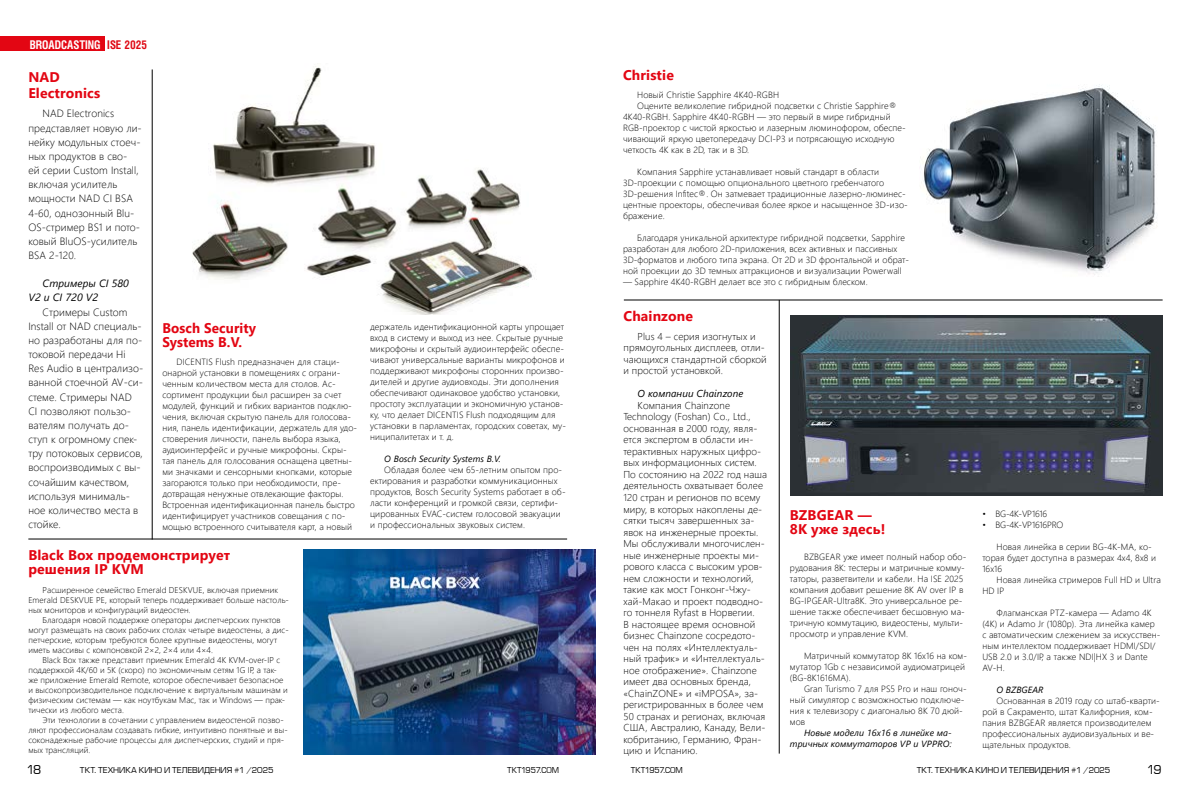
<style>
.page{position:relative;width:1191px;height:794px;background:#fff}
.page>*{position:absolute;margin:0;border:0;box-sizing:border-box;transform-origin:0 0}
.t1{font:700 14px/14px "Segoe UI";letter-spacing:.01em;color:#e30613}
.t2{font:700 14px/14px "Segoe UI";letter-spacing:.01em;color:#e30613;scale:.96 1}
.t3{font:700 12px "Helios Cond C";color:#fff;scale:.95 1}
.t4{font:12px "Europe Normal";color:#000}
.t5{font:300 10.5px/14.2px "Segoe UI";letter-spacing:.01em;color:#000}
.t6{font:italic 10.5px/14.2px "Segoe UI";letter-spacing:.01em;color:#000}
.t7{font:300 10px/11.5px "Segoe UI";letter-spacing:.01em;color:#000}
.t8{font:italic 10px "Segoe UI";letter-spacing:.01em;color:#000}
.t9{font:300 9px/11px "Segoe UI";letter-spacing:.01em;color:#000}
.t10{font:italic 9px/11px "Segoe UI";letter-spacing:.01em;color:#000;text-align:right}
.t11{font:300 9px "Segoe UI";letter-spacing:-.02em;color:#000}
.t12{font:300 8.4px/10px "Segoe UI";letter-spacing:.01em;color:#000}
.t13{font:8px "Europe Normal";letter-spacing:-.005em;color:#000}
.t14{font:8px "Europe Normal";letter-spacing:-.005em;color:#000;scale:.95 1}
.s1{color:#df0914}
</style>
<div class="page">
<img style="left:192px;top:66px;width:343px;height:248px">
<img style="left:303px;top:550px;width:292px;height:205px">
<div style="left:0;top:37px;width:105px;height:14px;background:#e30613"></div>
<img style="left:790px;top:316px;width:372px;height:180px">
<img style="left:920px;top:84px;width:237px;height:191px">
<hr style="left:152px;top:69px;width:1px;height:470px;background:#000">
<hr style="left:778px;top:300px;width:1px;height:453px;background:#000">
<hr style="left:28px;top:538px;width:539px;height:1px;background:#000">
<hr style="left:624px;top:299px;width:538px;height:1px;background:#000">
<h2 class="t3" style="left:30px;top:37px;width:125px">BROADCASTING <span class="s1">ISE 2025</span></h2>
<h1 class="t1" style="left:28px;top:69px;width:73px;line-height:15.2px">NAD<br>Electronics</h1>
<p class="t5" style="left:28px;top:106px;width:115px;text-indent:14px">NAD Electronics представляет новую ли&shy;нейку модульных стоеч&shy;ных продуктов в сво-<br>ей серии Custom Install, включая усилитель мощности NAD CI BSA<br>4-60, однозонный Blu-<br>OS-стример BS1 и пото&shy;ковый BluOS-усилитель<br>BSA 2-120.</p>
<p class="t6" style="left:28px;top:275px;width:102px;text-indent:14px">Стримеры CI 580<br>V2 и CI 720 V2</p>
<p class="t5" style="left:28px;top:304px;width:116px;text-indent:14px">Стримеры Custom<br>Install от NAD специаль&shy;но разработаны для по&shy;токовой передачи Hi<br>Res Audio в централизо&shy;ванной стоечной AV-си&shy;стеме. Стримеры NAD<br>CI позволяют пользо&shy;вателям получать до&shy;ступ к огромному спек&shy;тру потоковых сервисов, воспроизводимых с вы&shy;сочайшим качеством, используя минималь&shy;ное количество места в стойке.</p>
<h1 class="t1" style="left:28px;top:547px;width:203px">Black Box продемонстрирует решения IP KVM</h1>
<p class="t12" style="left:28px;top:584px;width:262px;text-indent:14px">Расширенное семейство Emerald DESKVUE, включая приемник<br>Emerald DESKVUE PE, который теперь поддерживает больше настоль&shy;ных мониторов и конфигураций видеостен.</p>
<p class="t12" style="left:28px;top:614px;width:262px;text-indent:14px">Благодаря новой поддержке операторы диспетчерских пунктов могут размещать на своих рабочих столах четыре видеостены, а дис&shy;петчерские, которым требуются более крупные видеостены, могут иметь массивы с компоновкой 2×2, 2×4 или 4×4.</p>
<p class="t12" style="left:28px;top:654px;width:261px;text-indent:14px">Black Box также представит приемник Emerald 4K KVM-over-IP с поддержкой 4K/60 и 5K (скоро) по экономичным сетям 1G IP, а так&shy;же приложение Emerald Remote, которое обеспечивает безопасное и высокопроизводительное подключение к виртуальным машинам и физическим системам — как ноутбукам Mac, так и Windows — прак&shy;тически из любого места.</p>
<p class="t12" style="left:28px;top:714px;width:261px;text-indent:14px">Эти технологии в сочетании с управлением видеостеной позво&shy;ляют профессионалам создавать гибкие, интуитивно понятные и вы&shy;соконадежные рабочие процессы для диспетчерских, студий и пря&shy;мых трансляций.</p>
<h1 class="t2" style="left:162px;top:320px;width:99px">Bosch Security<br>Systems B.V.</h1>
<p class="t9" style="left:162px;top:356px;width:196px;text-indent:14px">DICENTIS Flush предназначен для стаци&shy;онарной установки в помещениях с ограни&shy;ченным количеством места для столов. Ас&shy;сортимент продукции был расширен за счет модулей, функций и гибких вариантов подклю&shy;чения, включая скрытую панель для голосова&shy;ния, панель идентификации, держатель для удо&shy;стоверения личности, панель выбора языка, аудиоинтерфейс и ручные микрофоны. Скры&shy;тая панель для голосования оснащена цветны&shy;ми значками и сенсорными кнопками, которые загораются только при необходимости, пре&shy;дотвращая ненужные отвлекающие факторы.<br>Встроенная идентификационная панель быстро идентифицирует участников совещания с по&shy;мощью встроенного считывателя карт, а новый</p>
<p class="t9" style="left:370px;top:320px;width:197px">держатель идентификационной карты упрощает вход в систему и выход из нее. Скрытые ручные микрофоны и скрытый аудиоинтерфейс обеспе&shy;чивают универсальные варианты микрофонов и поддерживают микрофоны сторонних произво&shy;дителей и другие аудиовходы. Эти дополнения обеспечивают одинаковое удобство установки, простоту эксплуатации и экономичную установ&shy;ку, что делает DICENTIS Flush подходящим для установки в парламентах, городских советах, му&shy;ниципалитетах и т. д.</p>
<p class="t10" style="left:384px;top:451px;width:118px">О Bosch Security Systems B.V.</p>
<p class="t9" style="left:370px;top:463px;width:197px;text-indent:14px">Обладая более чем 65-летним опытом про&shy;ектирования и разработки коммуникационных продуктов, Bosch Security Systems работает в об&shy;ласти конференций и громкой связи, сертифи&shy;цированных EVAC-систем голосовой эвакуации и профессиональных звуковых систем.</p>
<h1 class="t1" style="left:623px;top:67px;width:52px">Christie</h1>
<p class="t9" style="left:637px;top:88px;width:143px">Новый Christie Sapphire 4K40-RGBH</p>
<p class="t9" style="left:637px;top:99px;width:261px">Оцените великолепие гибридной подсветки с Christie Sapphire®</p>
<p class="t9" style="left:623px;top:110px;width:269px">4K40-RGBH. Sapphire 4K40-RGBH — это первый в мире гибридный</p>
<p class="t9" style="left:623px;top:121px;width:284px">RGB-проектор с чистой яркостью и лазерным люминофором, обеспе-</p>
<p class="t9" style="left:623px;top:132px;width:273px">чивающий яркую цветопередачу DCI-P3 и потрясающую исходную</p>
<p class="t9" style="left:623px;top:143px;width:128px">четкость 4K как в 2D, так и в 3D.</p>
<p class="t9" style="left:623px;top:165px;width:286px;text-indent:14px">Компания Sapphire устанавливает новый стандарт в области 3D-проекции с помощью опционального цветного гребенчатого 3D-решения Infitec®. Он затмевает традиционные лазерно-люминес&shy;центные проекторы, обеспечивая более яркое и насыщенное 3D-изо&shy;бражение.</p>
<p class="t9" style="left:623px;top:231px;width:288px;text-indent:14px">Благодаря уникальной архитектуре гибридной подсветки, Sapphire разработан для любого 2D-приложения, всех активных и пассивных 3D-форматов и любого типа экрана. От 2D и 3D фронтальной и обрат&shy;ной проекции до 3D темных аттракционов и визуализации Powerwall</p>
<p class="t9" style="left:623px;top:275px;width:246px">— Sapphire 4K40-RGBH делает все это с гибридным блеском.</p>
<h1 class="t1" style="left:623px;top:308px;width:71px">Chainzone</h1>
<p class="t7" style="left:623px;top:330px;width:145px;text-indent:14px">Plus 4 – серия изогнутых и прямоугольных дисплеев, отли&shy;чающихся стандартной сборкой и простой установкой.</p>
<p class="t8" style="left:637px;top:384px;width:107px">О компании Chainzone</p>
<p class="t7" style="left:623px;top:399px;width:145px;text-indent:14px">Компания Chainzone<br>Technology (Foshan) Co., Ltd., основанная в 2000 году, явля&shy;ется экспертом в области ин&shy;терактивных наружных цифро&shy;вых информационных систем.<br>По состоянию на 2022 год наша деятельность охватывает более<br>120 стран и регионов по всему миру, в которых накоплены де&shy;сятки тысяч завершенных за&shy;явок на инженерные проекты.<br>Мы обслуживали многочислен&shy;ные инженерные проекты ми&shy;рового класса с высоким уров&shy;нем сложности и технологий, такие как мост Гонконг-Чжу&shy;хай-Макао и проект подводно&shy;го тоннеля Ryfast в Норвегии.<br>В настоящее время основной бизнес Chainzone сосредото&shy;чен на полях «Интеллектуаль&shy;ный трафик» и «Интеллектуаль&shy;ное отображение». Chainzone имеет два основных бренда, «ChainZONE» и «iMPOSA», за&shy;регистрированных в более чем<br>50 странах и регионах, включая<br>США, Австралию, Канаду, Вели&shy;кобританию, Германию, Фран&shy;цию и Испанию.</p>
<h1 class="t1" style="left:790px;top:507px;width:97px">BZBGEAR —<br>8K уже здесь!</h1>
<p class="t9" style="left:790px;top:550px;width:178px;text-indent:14px">BZBGEAR уже имеет полный набор обо&shy;рудования 8K: тестеры и матричные комму&shy;таторы, разветвители и кабели. На ISE 2025 компания добавит решение 8K AV over IP в BG-IPGEAR-Ultra8K. Это универсальное ре&shy;шение также обеспечивает бесшовную ма&shy;тричную коммутацию, видеостены, мульти&shy;просмотр и управление KVM.</p>
<p class="t9" style="left:790px;top:649px;width:179px;text-indent:14px">Матричный коммутатор 8K 16x16 на ком&shy;мутатор 1Gb с независимой аудиоматрицей (BG-8K1616MA).</p>
<p class="t9" style="left:790px;top:682px;width:178px;text-indent:14px">Gran Turismo 7 для PS5 Pro и наш гоноч&shy;ный симулятор с возможностью подключе&shy;ния к телевизору с диагональю 8K 70 дюй&shy;мов</p>
<p class="t10" style="left:790px;top:725px;width:163px">Новые модели 16x16 в линейке ма&shy;тричных коммутаторов VP и VPPRO:</p>
<p class="t11" style="left:982px;top:505px;width:66px">• BG-4K-VP1616</p>
<p class="t11" style="left:982px;top:516px;width:82px">• BG-4K-VP1616PRO</p>
<p class="t9" style="left:982px;top:540px;width:175px;text-indent:14px">Новая линейка в серии BG-4K-MA, ко&shy;торая будет доступна в размерах 4x4, 8x8 и<br>16x16</p>
<p class="t9" style="left:982px;top:573px;width:180px;text-indent:14px">Новая линейка стримеров Full HD и Ultra<br>HD IP</p>
<p class="t9" style="left:982px;top:606px;width:180px;text-indent:14px">Флагманская PTZ-камера — Adamo 4K (4K) и Adamo Jr (1080p). Эта линейка камер с автоматическим слежением за искусствен&shy;ным интеллектом поддерживает HDMI/SDI/ USB 2.0 и 3.0/IP, а также NDI|HX 3 и Dante AV-H.</p>
<p class="t10" style="left:996px;top:682px;width:48px">О BZBGEAR</p>
<p class="t9" style="left:982px;top:694px;width:179px;text-indent:14px">Основанная в 2019 году со штаб-кварти&shy;рой в Сакраменто, штат Калифорния, ком&shy;пания BZBGEAR является производителем профессиональных аудиовизуальных и ве&shy;щательных продуктов.</p>
<h2 class="t4" style="left:26px;top:763px;width:17px">18</h2>
<p class="t13" style="left:80px;top:765px;width:195px">ТКТ. ТЕХНИКА КИНО И ТЕЛЕВИДЕНИЯ #1 /2025</p>
<p class="t14" style="left:507px;top:765px;width:56px">TKT1957.COM</p>
<p class="t14" style="left:631px;top:765px;width:56px">TKT1957.COM</p>
<p class="t13" style="left:916px;top:765px;width:195px">ТКТ. ТЕХНИКА КИНО И ТЕЛЕВИДЕНИЯ #1 /2025</p>
<h2 class="t4" style="left:1146px;top:763px;width:17px">19</h2>
</div>
